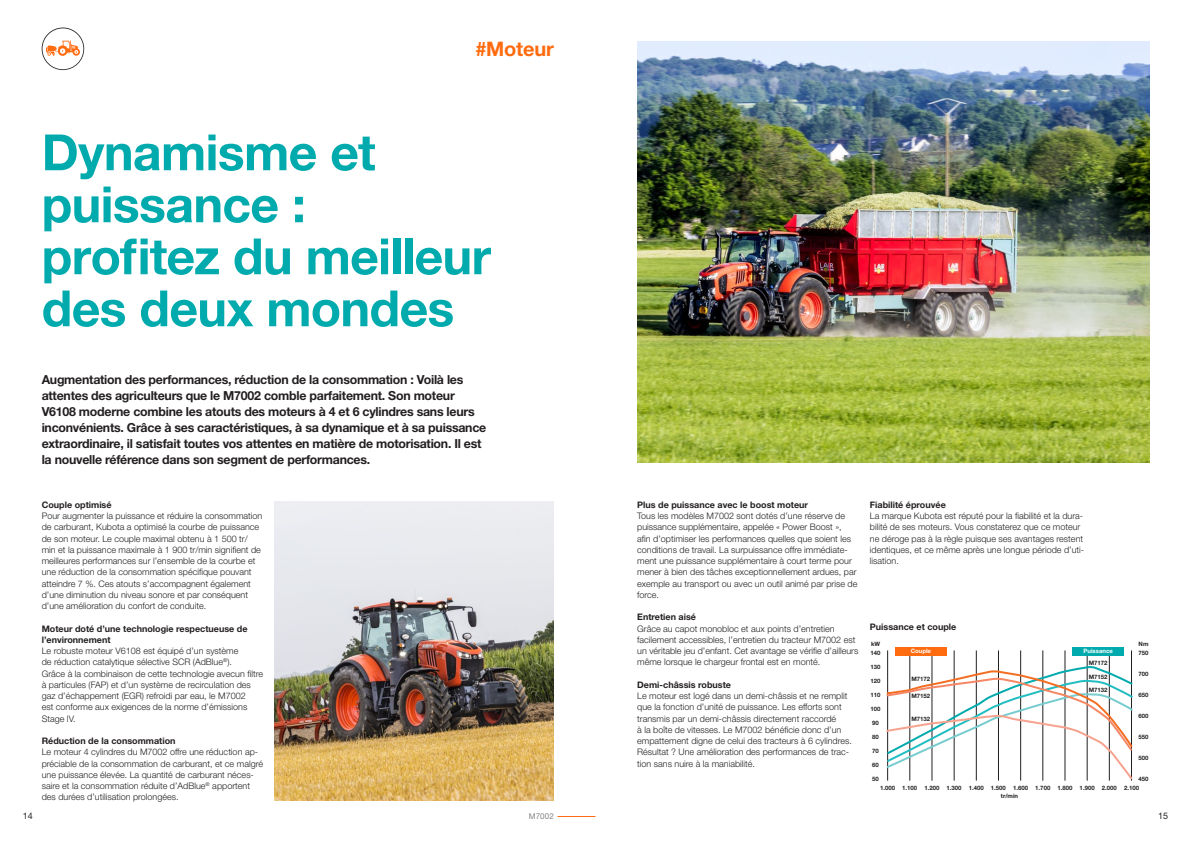
<style>
.page{position:relative;width:1191px;height:842px;background:#fff}
.page>*{position:absolute;margin:0;border:0;box-sizing:border-box;transform-origin:0 0}
.t1{font:700 50px/52px "Helvetica Neue LT Std";letter-spacing:-.015em;color:#00aaad}
.t2{font:700 20px "Helvetica Neue LT Std";letter-spacing:-.01em;color:#ff6b0f}
.t3{font:700 12.5px/16px "Helvetica Neue LT Std";letter-spacing:-.02em;color:#231f20}
.t4{font:300 9px/11.2px "Helvetica Neue LT Std";color:#231f20}
.t5{font:700 9px/11.2px "Helvetica Neue LT Std";color:#231f20}
.t6{font:9px "Helvetica Neue LT Std";color:#231f20}
.t7{font:8px "Helvetica Neue LT Std";letter-spacing:.01em;color:#808285}
.t8{font:700 6px/8.5px "Helvetica Neue LT Std";color:#231f20}
.t9{font:700 6px "Helvetica Neue LT Std";color:#fff}
</style>
<div class="page">
<hr style="left:557px;top:816px;width:38px;height:1px;background:#ff6b0f">
<svg style="left:42px;top:28px;width:42px;height:42px"></svg>
<img style="left:274px;top:502px;width:280px;height:298px">
<img style="left:637px;top:42px;width:512px;height:421px">
<hr style="left:887px;top:650px;width:1px;height:130px;background:#231f20">
<hr style="left:909px;top:650px;width:1px;height:130px;background:#231f20">
<hr style="left:931px;top:650px;width:1px;height:130px;background:#231f20">
<hr style="left:954px;top:650px;width:1px;height:130px;background:#231f20">
<hr style="left:976px;top:650px;width:1px;height:130px;background:#231f20">
<hr style="left:998px;top:650px;width:1px;height:130px;background:#231f20">
<hr style="left:1020px;top:650px;width:1px;height:130px;background:#231f20">
<hr style="left:1042px;top:650px;width:1px;height:130px;background:#231f20">
<hr style="left:1064px;top:650px;width:1px;height:130px;background:#231f20">
<hr style="left:1087px;top:650px;width:1px;height:130px;background:#231f20">
<hr style="left:1109px;top:650px;width:1px;height:130px;background:#231f20">
<hr style="left:1131px;top:650px;width:1px;height:130px;background:#231f20">
<div style="left:1072px;top:647px;width:51px;height:8px;background:#00aaad"></div>
<div style="left:895px;top:647px;width:51px;height:8px;background:#ff6b0f"></div>
<svg style="left:886px;top:664px;width:247px;height:117px"></svg>
<h2 class="t2" style="left:475px;top:36px;width:80px">#Moteur</h2>
<h1 class="t1" style="left:42px;top:125px;width:451px">Dynamisme et puissance : profitez du meilleur des deux mondes</h1>
<p class="t3" style="left:42px;top:371px;width:446px">Augmentation des performances, réduction de la consommation : Voilà les attentes des agriculteurs que le M7002 comble parfaitement. Son moteur V6108 moderne combine les atouts des moteurs à 4 et 6 cylindres sans leurs inconvénients. Grâce à ses caractéristiques, à sa dynamique et à sa puissance extraordinaire, il satisfait toutes vos attentes en matière de motorisation. Il est la nouvelle référence dans son segment de performances.</p>
<p class="t5" style="left:42px;top:499px;width:71px">Couple optimisé</p>
<p class="t4" style="left:42px;top:510px;width:222px">Pour augmenter la puissance et réduire la consommation de carburant, Kubota a optimisé la courbe de puissance de son moteur. Le couple maximal obtenu à 1 500 tr/ min et la puissance maximale à 1 900 tr/min signifient de meilleures performances sur l’ensemble de la courbe et une réduction de la consommation spécifique pouvant atteindre 7 %. Ces atouts s’accompagnent également d’une diminution du niveau sonore et par conséquent d’une amélioration du confort de conduite.</p>
<p class="t5" style="left:42px;top:622px;width:207px">Moteur doté d’une technologie respectueuse de l’environnement</p>
<p class="t4" style="left:42px;top:645px;width:223px">Le robuste moteur V6108 est équipé d’un système<br>de réduction catalytique sélective SCR (AdBlue<sup>®</sup>).<br>Grâce à la combinaison de cette technologie avecun filtre à particules (FAP) et d’un système de recirculation des gaz d’échappement (EGR) refroidi par eau, le M7002<br>est conforme aux exigences de la norme d’émissions Stage IV.</p>
<p class="t5" style="left:42px;top:735px;width:135px">Réduction de la consommation</p>
<p class="t4" style="left:42px;top:746px;width:223px">Le moteur 4 cylindres du M7002 offre une réduction ap&shy;préciable de la consommation de carburant, et ce malgré une puissance élevée. La quantité de carburant néces&shy;saire et la consommation réduite d’AdBlue<sup>®</sup> apportent des durées d’utilisation prolongées.</p>
<p class="t5" style="left:637px;top:499px;width:172px">Plus de puissance avec le boost moteur</p>
<p class="t4" style="left:637px;top:510px;width:222px">Tous les modèles M7002 sont dotés d’une réserve de puissance supplémentaire, appelée « Power Boost », afin d’optimiser les performances quelles que soient les conditions de travail. La surpuissance offre immédiate&shy;ment une puissance supplémentaire à court terme pour mener à bien des tâches exceptionnellement ardues, par exemple au transport ou avec un outil animé par prise de force.</p>
<p class="t5" style="left:637px;top:611px;width:60px">Entretien aisé</p>
<p class="t4" style="left:637px;top:622px;width:223px">Grâce au capot monobloc et aux points d’entretien facilement accessibles, l’entretien du tracteur M7002 est un véritable jeu d’enfant. Cet avantage se vérifie d’ailleurs même lorsque le chargeur frontal est en monté.</p>
<p class="t5" style="left:637px;top:679px;width:95px">Demi-châssis robuste</p>
<p class="t4" style="left:637px;top:690px;width:216px">Le moteur est logé dans un demi-châssis et ne remplit que la fonction d’unité de puissance. Les efforts sont transmis par un demi-châssis directement raccordé<br>à la boîte de vitesses. Le M7002 bénéficie donc d’un empattement digne de celui des tracteurs à 6 cylindres.<br>Résultat ? Une amélioration des performances de trac&shy;tion sans nuire à la maniabilité.</p>
<p class="t5" style="left:870px;top:499px;width:77px">Fiabilité éprouvée</p>
<p class="t4" style="left:870px;top:510px;width:216px">La marque Kubota est réputé pour la fiabilité et la dura&shy;bilité de ses moteurs. Vous constaterez que ce moteur ne déroge pas à la règle puisque ses avantages restent identiques, et ce même après une longue période d’uti&shy;lisation.</p>
<p class="t5" style="left:870px;top:621px;width:88px">Puissance et couple</p>
<p class="t8" style="left:871px;top:640px;width:11px">kW</p>
<p class="t8" style="left:1138px;top:640px;width:12px">Nm<br>750</p>
<p class="t8" style="left:1138px;top:669px;width:12px">700</p>
<p class="t8" style="left:1138px;top:690px;width:12px">650</p>
<p class="t8" style="left:1138px;top:711px;width:12px">600</p>
<p class="t8" style="left:1138px;top:732px;width:12px">550</p>
<p class="t8" style="left:1138px;top:753px;width:12px">500</p>
<p class="t8" style="left:880px;top:774px;width:270px;line-height:9.7px;text-indent:258px">450<br>1.000 1.100 1.200 1.300 1.400 1.500 1.600 1.700 1.800 1.900 2.000 2.100</p>
<p class="t8" style="left:1001px;top:791px;width:19px">tr/min</p>
<p class="t9" style="left:910px;top:647px;width:22px">Couple</p>
<p class="t8" style="left:911px;top:675px;width:20px">M7172</p>
<p class="t8" style="left:911px;top:692px;width:20px">M7152</p>
<p class="t8" style="left:911px;top:714px;width:20px">M7132</p>
<p class="t9" style="left:1083px;top:647px;width:31px">Puissance</p>
<p class="t8" style="left:1088px;top:658px;width:20px">M7172</p>
<p class="t8" style="left:1088px;top:685px;width:20px">M7132</p>
<p class="t8" style="left:870px;top:648px;width:12px">140</p>
<p class="t8" style="left:870px;top:662px;width:12px">130</p>
<p class="t8" style="left:870px;top:676px;width:12px">120</p>
<p class="t8" style="left:870px;top:690px;width:12px">110</p>
<p class="t8" style="left:870px;top:704px;width:12px">100</p>
<p class="t8" style="left:872px;top:718px;width:8px">90</p>
<p class="t8" style="left:872px;top:732px;width:8px">80</p>
<p class="t8" style="left:872px;top:746px;width:8px">70</p>
<p class="t8" style="left:872px;top:760px;width:8px">60</p>
<p class="t8" style="left:872px;top:774px;width:8px">50</p>
<p class="t8" style="left:1088px;top:672px;width:20px">M7152</p>
<p class="t6" style="left:23px;top:811px;width:12px">14</p>
<p class="t7" style="left:529px;top:812px;width:27px">M7002</p>
<p class="t6" style="left:1158px;top:811px;width:12px">15</p>
</div>
